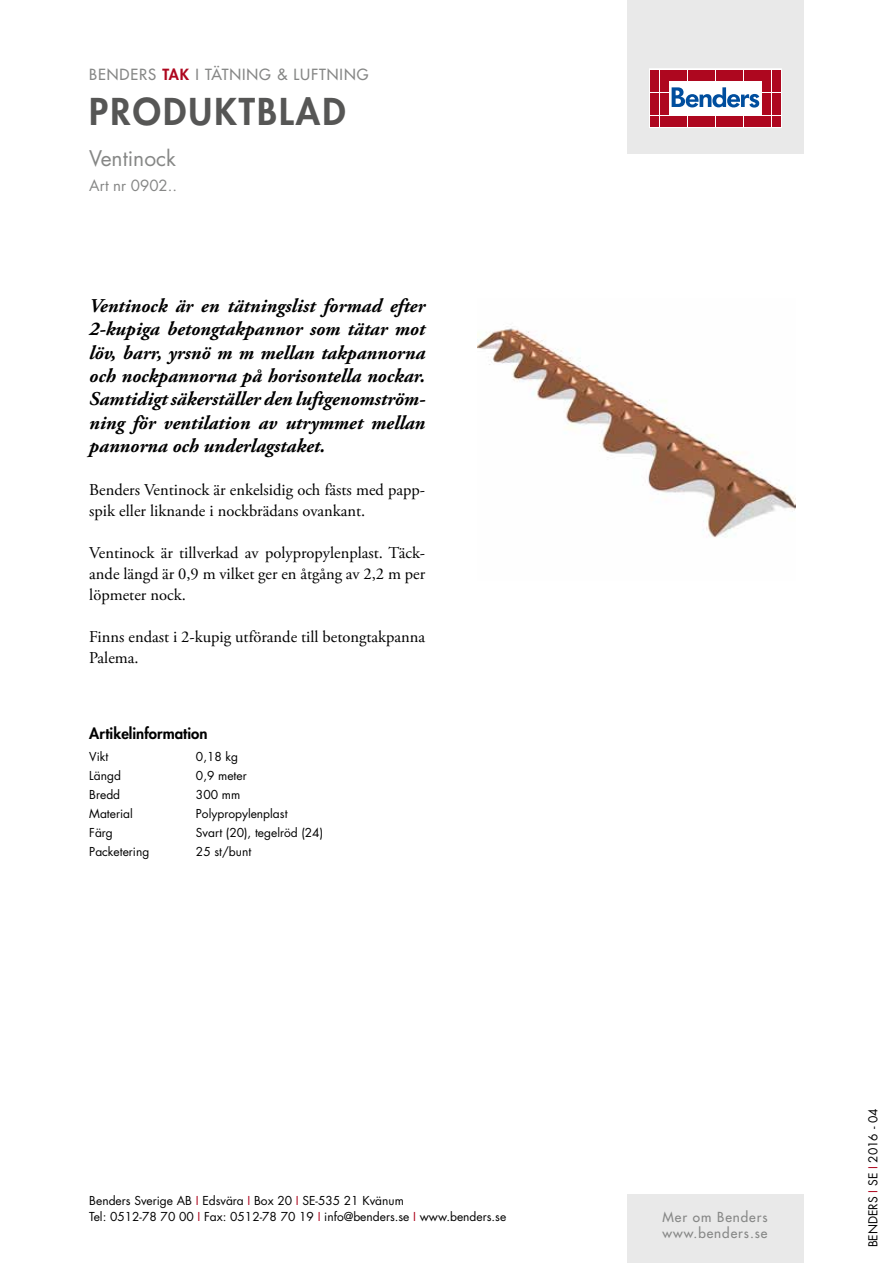
<style>
.page{position:relative;width:893px;height:1263px;background:#fff}
.page>*{position:absolute;margin:0;border:0;box-sizing:border-box;transform-origin:0 0}
.t1{font:800 36px "Futura Std";letter-spacing:.06em;color:#565655}
.t2{font:21px "Futura Std";color:#868786}
.t3{font:italic 700 19.5px/23.4px "Adobe Garamond Pro";color:#000;text-align:justify}
.t4{font:16.5px/21px "Adobe Garamond Pro";color:#000}
.t5{font:500 15px "Futura Std";letter-spacing:.06em;color:#868786}
.t6{font:800 15px "Futura Std";color:#000}
.t7{font:15px "Futura Std";color:#868786}
.t8{font:500 13.5px/16.2px "Futura Std";letter-spacing:.07em;color:#868786}
.t9{font:12px/16.5px "Futura Std";color:#000}
.s1{font-weight:800;color:#ae071f}
.s2{color:#ae071f}
</style>
<div class="page">
<div style="left:627px;top:0;width:177px;height:153px;background:#e9e9e9"></div>
<svg style="left:649px;top:69px;width:132px;height:59px;background:#eac2c8"></svg>
<div style="left:651px;top:70px;width:8px;height:10px;background:#ae071f"></div>
<div style="left:660px;top:70px;width:8px;height:10px;background:#ae071f"></div>
<div style="left:651px;top:81px;width:8px;height:11px;background:#ae071f"></div>
<div style="left:660px;top:81px;width:8px;height:11px;background:#ae071f"></div>
<div style="left:651px;top:93px;width:8px;height:10px;background:#ae071f"></div>
<div style="left:660px;top:93px;width:8px;height:10px;background:#ae071f"></div>
<div style="left:651px;top:104px;width:8px;height:11px;background:#ae071f"></div>
<div style="left:660px;top:104px;width:8px;height:11px;background:#ae071f"></div>
<div style="left:651px;top:116px;width:8px;height:10px;background:#ae071f"></div>
<div style="left:660px;top:116px;width:8px;height:10px;background:#ae071f"></div>
<div style="left:669px;top:70px;width:8px;height:10px;background:#ae071f"></div>
<div style="left:679px;top:70px;width:8px;height:10px;background:#ae071f"></div>
<div style="left:688px;top:70px;width:8px;height:10px;background:#ae071f"></div>
<div style="left:697px;top:70px;width:9px;height:10px;background:#ae071f"></div>
<div style="left:707px;top:70px;width:8px;height:10px;background:#ae071f"></div>
<div style="left:716px;top:70px;width:8px;height:10px;background:#ae071f"></div>
<div style="left:725px;top:70px;width:9px;height:10px;background:#ae071f"></div>
<div style="left:735px;top:70px;width:8px;height:10px;background:#ae071f"></div>
<div style="left:744px;top:70px;width:8px;height:10px;background:#ae071f"></div>
<div style="left:753px;top:70px;width:9px;height:10px;background:#ae071f"></div>
<div style="left:669px;top:116px;width:8px;height:10px;background:#ae071f"></div>
<div style="left:679px;top:116px;width:8px;height:10px;background:#ae071f"></div>
<div style="left:688px;top:116px;width:8px;height:10px;background:#ae071f"></div>
<div style="left:697px;top:116px;width:9px;height:10px;background:#ae071f"></div>
<div style="left:707px;top:116px;width:8px;height:10px;background:#ae071f"></div>
<div style="left:716px;top:116px;width:8px;height:10px;background:#ae071f"></div>
<div style="left:725px;top:116px;width:9px;height:10px;background:#ae071f"></div>
<div style="left:735px;top:116px;width:8px;height:10px;background:#ae071f"></div>
<div style="left:744px;top:116px;width:8px;height:10px;background:#ae071f"></div>
<div style="left:753px;top:116px;width:9px;height:10px;background:#ae071f"></div>
<div style="left:763px;top:70px;width:8px;height:10px;background:#ae071f"></div>
<div style="left:772px;top:70px;width:8px;height:10px;background:#ae071f"></div>
<div style="left:763px;top:81px;width:8px;height:11px;background:#ae071f"></div>
<div style="left:772px;top:81px;width:8px;height:11px;background:#ae071f"></div>
<div style="left:763px;top:93px;width:8px;height:10px;background:#ae071f"></div>
<div style="left:772px;top:93px;width:8px;height:10px;background:#ae071f"></div>
<div style="left:763px;top:104px;width:8px;height:11px;background:#ae071f"></div>
<div style="left:772px;top:104px;width:8px;height:11px;background:#ae071f"></div>
<div style="left:763px;top:116px;width:8px;height:10px;background:#ae071f"></div>
<div style="left:772px;top:116px;width:8px;height:10px;background:#ae071f"></div>
<svg style="left:672px;top:87px;width:87px;height:21px;background:#8fb1d4"></svg>
<div style="left:627px;top:1195px;width:177px;height:68px;background:#e9e9e9"></div>
<img style="left:477px;top:328px;width:318px;height:210px">
<p class="t5" style="left:89px;top:65px;width:281px">BENDERS <span class="s1">TAK</span> I TÄTNING &amp; LUFTNING</p>
<h1 class="t1" style="left:89px;top:89px;width:258px">PRODUKTBLAD</h1>
<p class="t2" style="left:89px;top:145px;width:88px">Ventinock</p>
<p class="t7" style="left:89px;top:176px;width:89px">Art nr 0902..</p>
<p class="t3" style="left:89px;top:294px;width:337px">Ventinock är en tätningslist formad efter 2-kupiga betongtakpannor som tätar mot löv, barr, yrsnö m m mellan takpannorna och nockpannorna på horisontella nockar.<br>Samtidigt säkerställer den luftgenomström&shy;ning för ventilation av utrymmet mellan pannorna och underlagstaket.</p>
<p class="t4" style="left:89px;top:480px;width:337px">Benders Ventinock är enkelsidig och fästs med papp&shy;spik eller liknande i nockbrädans ovankant.</p>
<p class="t4" style="left:89px;top:543px;width:337px;text-align:justify">Ventinock är tillverkad av polypropylenplast. Täck&shy;ande längd är 0,9 m vilket ger en åtgång av 2,2 m per löpmeter nock.</p>
<p class="t4" style="left:89px;top:627px;width:337px">Finns endast i 2-kupig utförande till betongtakpanna<br>Palema.</p>
<p class="t6" style="left:89px;top:724px;width:120px">Artikelinformation</p>
<p class="t9" style="left:89px;top:748px;width:21px">Vikt</p>
<p class="t9" style="left:196px;top:748px;width:44px">0,18 kg</p>
<p class="t9" style="left:89px;top:767px;width:33px">Längd</p>
<p class="t9" style="left:196px;top:767px;width:52px">0,9 meter</p>
<p class="t9" style="left:89px;top:786px;width:32px">Bredd</p>
<p class="t9" style="left:196px;top:786px;width:46px">300 mm</p>
<p class="t9" style="left:89px;top:805px;width:45px">Material</p>
<p class="t9" style="left:196px;top:805px;width:93px">Polypropylenplast</p>
<p class="t9" style="left:89px;top:824px;width:25px">Färg</p>
<p class="t9" style="left:196px;top:824px;width:129px">Svart (20), tegelröd (24)</p>
<p class="t9" style="left:89px;top:844px;width:62px">Packetering</p>
<p class="t9" style="left:196px;top:844px;width:57px">25 st/bunt</p>
<p class="t9" style="left:89px;top:1192px;width:418px">Benders Sverige AB <span class="s2">I</span> Edsvära <span class="s2">I</span> Box 20 <span class="s2">I</span> SE-535 21 Kvänum<br>Tel: 0512-78 70 00 <span class="s2">I</span> Fax: 0512-78 70 19 <span class="s2">I</span> info@benders.se <span class="s2">I</span> www.benders.se</p>
<p class="t8" style="left:662px;top:1209px;width:107px">Mer om Benders www.benders.se</p>
<p class="t9" style="left:865px;top:1247px;width:140px;rotate:-90deg">BENDERS <span class="s2">I</span> SE <span class="s2">I</span> 2016 - 04</p>
</div>
